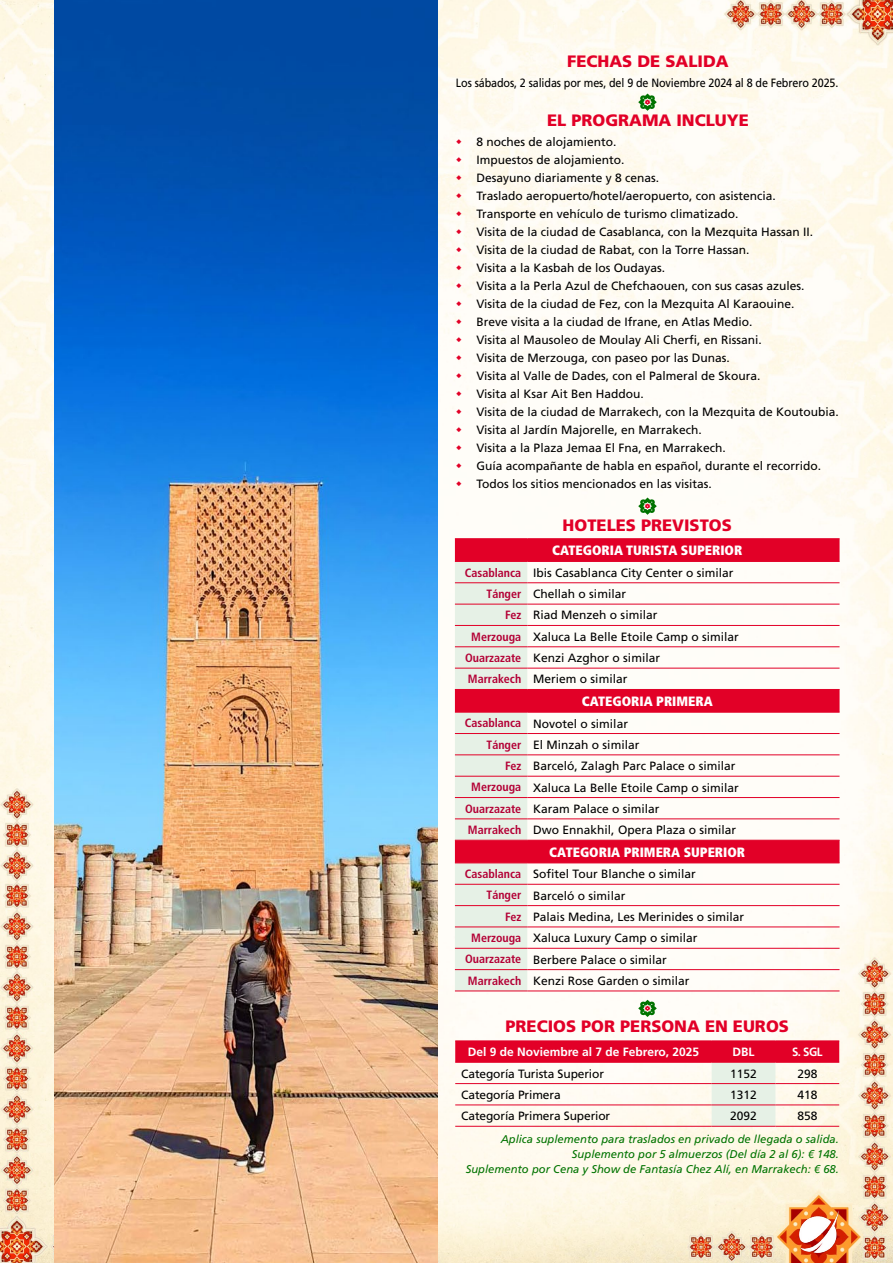
<style>
.page{position:relative;width:893px;height:1263px;background:#fff}
.page>*{position:absolute;margin:0;border:0;box-sizing:border-box;transform-origin:0 0}
.t1{font:900 16.5px "Frutiger";color:#e20027}
.t2{font:900 condensed 13.5px "Frutiger";color:#fff}
.t3{font:12px/18px "Frutiger";color:#000}
.t4{font:12px "Frutiger";color:#000;scale:.9 1}
.t5{font:700 12px "Frutiger";color:#fff}
.t6{font:700 12px "Frutiger";color:#fff;scale:.95 1}
.t7{font:italic 11.25px/15px "Frutiger";color:#007300;text-align:right}
.s1{font-weight:700;font-stretch:condensed;color:#b30035}
.s2{font-family:"Avenir";font-weight:500}
</style>
<div class="page">
<img style="left:0;top:0;width:893px;height:1263px">
<img style="left:800px;top:1210px;width:39px;height:43px">
<svg style="left:455px;top:539px;width:384px;height:323px"></svg>
<svg style="left:455px;top:562px;width:72px;height:428px;background:#e5d5cf"></svg>
<hr style="left:455px;top:538px;width:72px;height:1px;background:#e20027">
<hr style="left:527px;top:538px;width:312px;height:1px;background:#e20027">
<hr style="left:455px;top:561px;width:72px;height:1px;background:#e20027">
<hr style="left:455px;top:712px;width:72px;height:1px;background:#e20027">
<hr style="left:455px;top:862px;width:72px;height:1px;background:#e20027">
<hr style="left:527px;top:561px;width:312px;height:1px;background:#e20027">
<hr style="left:527px;top:712px;width:312px;height:1px;background:#e20027">
<hr style="left:527px;top:862px;width:312px;height:1px;background:#e20027">
<hr style="left:455px;top:582px;width:72px;height:1px;background:#e20027">
<hr style="left:455px;top:604px;width:72px;height:1px;background:#e20027">
<hr style="left:455px;top:625px;width:72px;height:1px;background:#e20027">
<hr style="left:455px;top:646px;width:72px;height:1px;background:#e20027">
<hr style="left:455px;top:668px;width:72px;height:1px;background:#e20027">
<hr style="left:455px;top:689px;width:72px;height:1px;background:#e20027">
<hr style="left:455px;top:733px;width:72px;height:1px;background:#e20027">
<hr style="left:455px;top:754px;width:72px;height:1px;background:#e20027">
<hr style="left:455px;top:776px;width:72px;height:1px;background:#e20027">
<hr style="left:455px;top:797px;width:72px;height:1px;background:#e20027">
<hr style="left:455px;top:818px;width:72px;height:1px;background:#e20027">
<hr style="left:455px;top:840px;width:72px;height:1px;background:#e20027">
<hr style="left:455px;top:884px;width:72px;height:1px;background:#e20027">
<hr style="left:455px;top:905px;width:72px;height:1px;background:#e20027">
<hr style="left:455px;top:926px;width:72px;height:1px;background:#e20027">
<hr style="left:455px;top:948px;width:72px;height:1px;background:#e20027">
<hr style="left:455px;top:969px;width:72px;height:1px;background:#e20027">
<hr style="left:455px;top:990px;width:72px;height:1px;background:#e20027">
<hr style="left:527px;top:582px;width:312px;height:1px;background:#e20027">
<hr style="left:527px;top:604px;width:312px;height:1px;background:#e20027">
<hr style="left:527px;top:625px;width:312px;height:1px;background:#e20027">
<hr style="left:527px;top:646px;width:312px;height:1px;background:#e20027">
<hr style="left:527px;top:668px;width:312px;height:1px;background:#e20027">
<hr style="left:527px;top:689px;width:312px;height:1px;background:#e20027">
<hr style="left:527px;top:733px;width:312px;height:1px;background:#e20027">
<hr style="left:527px;top:754px;width:312px;height:1px;background:#e20027">
<hr style="left:527px;top:776px;width:312px;height:1px;background:#e20027">
<hr style="left:527px;top:797px;width:312px;height:1px;background:#e20027">
<hr style="left:527px;top:818px;width:312px;height:1px;background:#e20027">
<hr style="left:527px;top:840px;width:312px;height:1px;background:#e20027">
<hr style="left:527px;top:884px;width:312px;height:1px;background:#e20027">
<hr style="left:527px;top:905px;width:312px;height:1px;background:#e20027">
<hr style="left:527px;top:926px;width:312px;height:1px;background:#e20027">
<hr style="left:527px;top:948px;width:312px;height:1px;background:#e20027">
<hr style="left:527px;top:969px;width:312px;height:1px;background:#e20027">
<hr style="left:527px;top:990px;width:312px;height:1px;background:#e20027">
<svg style="left:455px;top:1041px;width:384px;height:85px"></svg>
<hr style="left:455px;top:1040px;width:257px;height:1px;background:#e20027">
<hr style="left:712px;top:1040px;width:63px;height:1px;background:#e20027">
<hr style="left:775px;top:1040px;width:64px;height:1px;background:#e20027">
<hr style="left:455px;top:1062px;width:257px;height:1px;background:#e20027">
<hr style="left:712px;top:1062px;width:63px;height:1px;background:#e20027">
<hr style="left:775px;top:1062px;width:64px;height:1px;background:#e20027">
<hr style="left:455px;top:1083px;width:257px;height:1px;background:#e20027">
<hr style="left:455px;top:1104px;width:257px;height:1px;background:#e20027">
<hr style="left:455px;top:1126px;width:257px;height:1px;background:#e20027">
<hr style="left:712px;top:1083px;width:63px;height:1px;background:#e20027">
<hr style="left:712px;top:1104px;width:63px;height:1px;background:#e20027">
<hr style="left:712px;top:1126px;width:63px;height:1px;background:#e20027">
<hr style="left:775px;top:1083px;width:64px;height:1px;background:#e20027">
<hr style="left:775px;top:1104px;width:64px;height:1px;background:#e20027">
<hr style="left:775px;top:1126px;width:64px;height:1px;background:#e20027">
<img style="left:54px;top:0;width:383px;height:1263px">
<svg style="left:638px;top:94px;width:19px;height:17px"></svg>
<svg style="left:638px;top:497px;width:19px;height:18px"></svg>
<svg style="left:638px;top:1000px;width:19px;height:17px"></svg>
<svg style="left:456px;top:139px;width:5px;height:5px"></svg>
<svg style="left:456px;top:157px;width:5px;height:5px"></svg>
<svg style="left:456px;top:175px;width:5px;height:5px"></svg>
<svg style="left:456px;top:193px;width:5px;height:5px"></svg>
<svg style="left:456px;top:211px;width:5px;height:5px"></svg>
<svg style="left:456px;top:229px;width:5px;height:5px"></svg>
<svg style="left:456px;top:247px;width:5px;height:5px"></svg>
<svg style="left:456px;top:265px;width:5px;height:5px"></svg>
<svg style="left:456px;top:283px;width:5px;height:5px"></svg>
<svg style="left:456px;top:301px;width:5px;height:5px"></svg>
<svg style="left:456px;top:319px;width:5px;height:5px"></svg>
<svg style="left:456px;top:337px;width:5px;height:5px"></svg>
<svg style="left:456px;top:355px;width:5px;height:5px"></svg>
<svg style="left:456px;top:373px;width:5px;height:5px"></svg>
<svg style="left:456px;top:391px;width:5px;height:5px"></svg>
<svg style="left:456px;top:409px;width:5px;height:5px"></svg>
<svg style="left:456px;top:427px;width:5px;height:5px"></svg>
<svg style="left:456px;top:445px;width:5px;height:5px"></svg>
<svg style="left:456px;top:463px;width:5px;height:5px"></svg>
<svg style="left:456px;top:481px;width:5px;height:5px"></svg>
<h1 class="t1" style="left:567px;top:51px;width:163px">FECHAS DE SALIDA</h1>
<p class="t4" style="left:456px;top:76px;width:427px">Los sábados, 2 salidas por mes, del 9 de Noviembre 2024 al 8 de Febrero 2025.</p>
<h1 class="t1" style="left:547px;top:110px;width:203px">EL PROGRAMA INCLUYE</h1>
<p class="t3" style="left:476px;top:132px;width:364px">8 noches de alojamiento.<br>Impuestos de alojamiento.<br>Desayuno diariamente y 8 cenas.<br>Traslado aeropuerto/hotel/aeropuerto, con asistencia.<br>Transporte en vehículo de turismo climatizado.<br>Visita de la ciudad de Casablanca, con la Mezquita Hassan II.<br>Visita de la ciudad de Rabat, con la Torre Hassan.<br>Visita a la Kasbah de los Oudayas.<br>Visita a la Perla Azul de Chefchaouen, con sus casas azules.<br>Visita de la ciudad de Fez, con la Mezquita Al Karaouine.<br>Breve visita a la ciudad de Ifrane, en Atlas Medio.<br>Visita al Mausoleo de Moulay Ali Cherfi, en Rissani.<br>Visita de Merzouga, con paseo por las Dunas.<br>Visita al Valle de Dades, con el Palmeral de Skoura.<br>Visita al Ksar Ait Ben Haddou.<br>Visita de la ciudad de Marrakech, con la Mezquita de Koutoubia.<br>Visita al Jardín Majorelle, en Marrakech.<br>Visita a la Plaza Jemaa El Fna, en Marrakech.<br>Guía acompañante de habla en español, durante el recorrido.<br>Todos los sitios mencionados en las visitas.</p>
<h1 class="t1" style="left:563px;top:515px;width:171px">HOTELES PREVISTOS</h1>
<p class="t2" style="left:552px;top:542px;width:192px">CATEGORIA TURISTA SUPERIOR</p>
<p class="t3" style="left:465px;top:563px;width:270px"><span class="s1">Casablanca</span> Ibis Casablanca City Center o similar</p>
<p class="t3" style="left:487px;top:585px;width:141px"><span class="s1">Tánger</span> Chellah o similar</p>
<p class="t3" style="left:505px;top:606px;width:154px"><span class="s1">Fez</span> Riad Menzeh o similar</p>
<p class="t3" style="left:471px;top:627px;width:269px"><span class="s1">Merzouga</span> Xaluca La Belle Etoile Camp o similar</p>
<p class="t3" style="left:465px;top:649px;width:196px"><span class="s1">Ouarzazate</span> Kenzi Azghor o similar</p>
<p class="t3" style="left:468px;top:670px;width:161px"><span class="s1">Marrakech</span> Meriem o similar</p>
<p class="t2" style="left:582px;top:693px;width:132px">CATEGORIA PRIMERA</p>
<p class="t3" style="left:465px;top:714px;width:165px"><span class="s1">Casablanca</span> Novotel o similar</p>
<p class="t3" style="left:487px;top:735px;width:154px"><span class="s1">Tánger</span> El Minzah o similar</p>
<p class="t3" style="left:505px;top:757px;width:232px"><span class="s1">Fez</span> Barceló, Zalagh Parc Palace o similar</p>
<p class="t3" style="left:471px;top:778px;width:269px"><span class="s1">Merzouga</span> Xaluca La Belle Etoile Camp o similar</p>
<p class="t3" style="left:465px;top:799px;width:196px"><span class="s1">Ouarzazate</span> Karam Palace o similar</p>
<p class="t3" style="left:468px;top:821px;width:270px"><span class="s1">Marrakech</span> Dwo Ennakhil, Opera Plaza o similar</p>
<p class="t2" style="left:549px;top:844px;width:197px">CATEGORIA PRIMERA SUPERIOR</p>
<p class="t3" style="left:487px;top:863px;width:211px;line-height:21.3px;text-indent:-22px"><span class="s1">Casablanca</span> Sofitel Tour Blanche o similar<br><span class="s1">Tánger</span> Barceló o similar</p>
<p class="t3" style="left:505px;top:908px;width:240px"><span class="s1">Fez</span> Palais Medina, Les Merinides o similar</p>
<p class="t3" style="left:471px;top:929px;width:228px"><span class="s1">Merzouga</span> Xaluca Luxury Camp o similar</p>
<p class="t3" style="left:465px;top:950px;width:203px"><span class="s1">Ouarzazate</span> Berbere Palace o similar</p>
<p class="t3" style="left:468px;top:972px;width:223px"><span class="s1">Marrakech</span> Kenzi Rose Garden o similar</p>
<h1 class="t1" style="left:506px;top:1016px;width:285px">PRECIOS POR PERSONA EN EUROS</h1>
<p class="t5" style="left:468px;top:1045px;width:233px">Del 9 de Noviembre al 7 de Febrero, 2025</p>
<p class="t5" style="left:733px;top:1045px;width:23px">DBL</p>
<p class="t6" style="left:792px;top:1045px;width:34px">S. SGL</p>
<p class="t3" style="left:461px;top:1064px;width:144px">Categoría Turista Superior</p>
<p class="t3" style="left:730px;top:1064px;width:28px">1152</p>
<p class="t3" style="left:797px;top:1064px;width:22px">298</p>
<p class="t3" style="left:461px;top:1086px;width:101px">Categoría Primera</p>
<p class="t3" style="left:730px;top:1086px;width:28px">1312</p>
<p class="t3" style="left:797px;top:1086px;width:22px">418</p>
<p class="t3" style="left:461px;top:1107px;width:151px">Categoría Primera Superior</p>
<p class="t3" style="left:730px;top:1107px;width:28px">2092</p>
<p class="t3" style="left:797px;top:1107px;width:22px">858</p>
<p class="t7" style="left:466px;top:1132px;width:375px">Aplica suplemento para traslados en privado de llegada o salida.<br>Suplemento por 5 almuerzos (Del día 2 al 6): <span class="s2">€</span> 148.<br>Suplemento por Cena y Show de Fantasía Chez Alí, en Marrakech: <span class="s2">€</span> 68.</p>
</div>
